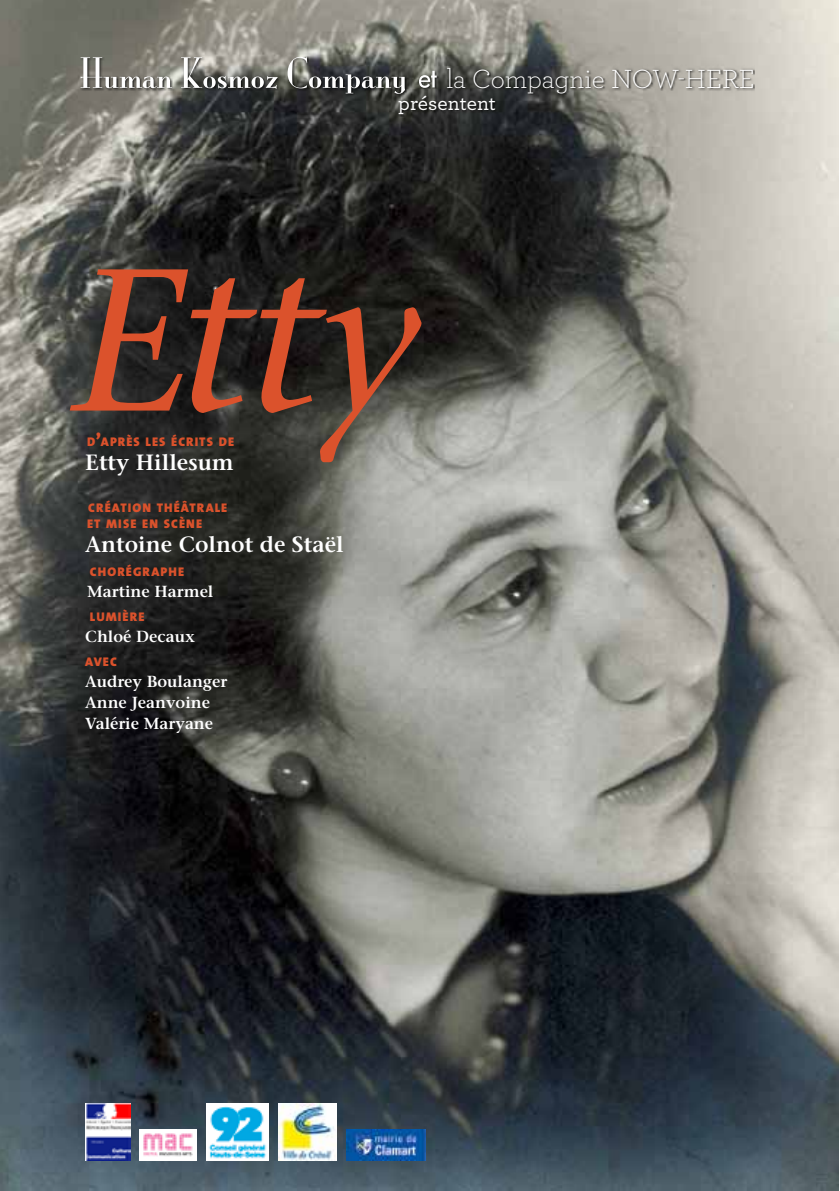
<style>
.page{position:relative;width:840px;height:1191px;background:#fff}
.page>*{position:absolute;margin:0;border:0;box-sizing:border-box;transform-origin:0 0}
.t1{font:italic 201.6px "Stone Serif";color:#db522c}
.t2{font:300 27.6px "Archer";color:#fff}
.t3{font:600 22px "Stone Serif";color:#fff}
.t4{font:500 21.2px "Archer";color:#fff}
.t5{font:600 16px/21px "Stone Serif";color:#fff}
.t6{font:12.6px/16px "The Sans Black Caps";letter-spacing:.09em;color:#db522c}
.s1{font-size:18px}
</style>
<div class="page">
<img style="left:0;top:1px;width:838px;height:1190px">
<img style="left:207px;top:1103px;width:61px;height:58px">
<img style="left:278px;top:1103px;width:58px;height:58px">
<img style="left:139px;top:1130px;width:57px;height:31px">
<img style="left:346px;top:1129px;width:79px;height:32px">
<img style="left:85px;top:1103px;width:46px;height:58px">
<div style="left:80px;top:57px;width:674px;height:59px;background:#000;opacity:.75"></div>
<svg style="left:81px;top:57px;width:324px;height:37px;background:#7b7b76"></svg>
<svg style="left:418px;top:71px;width:18px;height:17px"></svg>
<h2 class="t2" style="left:446px;top:61px;width:310px">la Compagnie NOW-HERE</h2>
<h3 class="t4" style="left:398px;top:88px;width:99px">présentent</h3>
<h1 class="t1" style="left:74px;top:223px;width:345px">Etty</h1>
<p class="t6" style="left:87px;top:433px;width:148px">D<span class="s1">’</span>APRÈS LES ÉCRITS DE</p>
<h3 class="t3" style="left:85px;top:449px;width:150px">Etty Hillesum</h3>
<p class="t6" style="left:87px;top:499px;width:142px">CRÉATION THÉÂTRALE<br>ET MISE EN SCÈNE</p>
<h3 class="t3" style="left:85px;top:531px;width:260px">Antoine Colnot de Staël</h3>
<p class="t6" style="left:90px;top:563px;width:96px">CHORÉGRAPHE</p>
<p class="t5" style="left:87px;top:580px;width:128px">Martine Harmel</p>
<p class="t6" style="left:90px;top:608px;width:56px">LUMIÈRE</p>
<p class="t5" style="left:85px;top:625px;width:111px">Chloé Decaux</p>
<p class="t6" style="left:85px;top:653px;width:33px">AVEC</p>
<p class="t5" style="left:85px;top:670px;width:143px">Audrey Boulanger<br>Anne Jeanvoine<br>Valérie Maryane</p>
</div>
